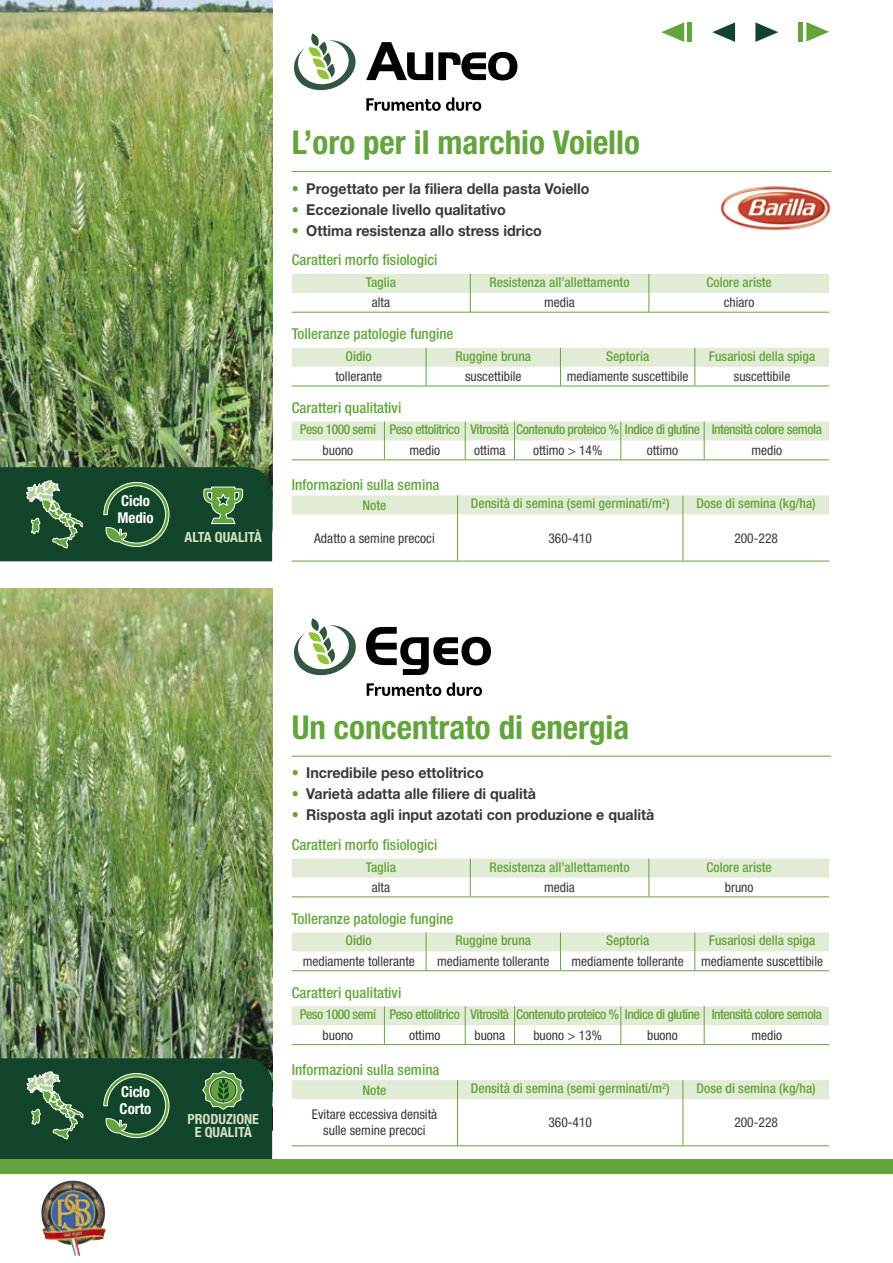
<style>
.page{position:relative;width:893px;height:1263px;background:#fff}
.page>*{position:absolute;margin:0;border:0;box-sizing:border-box;transform-origin:0 0}
.t1{font:700 condensed 33px "Helvetica Neue LT Std";color:#63a53c}
.t2{font:700 15px "Helvetica Neue LT Std";color:#393939;scale:.95 1}
.t3{font:500 condensed 15px "Helvetica Neue LT Std";color:#63a53c}
.t4{font:700 condensed 15px/16.5px "Helvetica Neue LT Std";color:#fff}
.t5{font:700 condensed 14.1px/13.5px "Helvetica Neue LT Std";color:#d3e1c1;text-align:center}
.t6{font:condensed 13.5px/16.2px "Helvetica Neue LT Std";color:#393939;text-align:center}
.t7{font:500 condensed 13.5px "Helvetica Neue LT Std";color:#63a53c}
.t8{font:500 condensed 13.5px "Helvetica Neue LT Std";letter-spacing:-.035em;color:#63a53c}
.s1{color:#63a53c}
</style>
<div class="page">
<hr style="left:292px;top:312px;width:178px;height:1px;background:#63a53c">
<hr style="left:470px;top:312px;width:179px;height:1px;background:#63a53c">
<svg style="left:292px;top:274px;width:537px;height:38px"></svg>
<hr style="left:649px;top:312px;width:180px;height:1px;background:#63a53c">
<hr style="left:292px;top:897px;width:178px;height:1px;background:#63a53c">
<hr style="left:470px;top:897px;width:179px;height:1px;background:#63a53c">
<svg style="left:292px;top:859px;width:537px;height:38px"></svg>
<hr style="left:649px;top:897px;width:180px;height:1px;background:#63a53c">
<hr style="left:292px;top:386px;width:134px;height:1px;background:#63a53c">
<hr style="left:426px;top:386px;width:134px;height:1px;background:#63a53c">
<hr style="left:560px;top:386px;width:135px;height:1px;background:#63a53c">
<svg style="left:292px;top:348px;width:537px;height:38px"></svg>
<hr style="left:695px;top:386px;width:134px;height:1px;background:#63a53c">
<svg style="left:292px;top:932px;width:537px;height:39px"></svg>
<hr style="left:695px;top:970px;width:134px;height:1px;background:#63a53c">
<svg style="left:292px;top:422px;width:537px;height:38px"></svg>
<hr style="left:292px;top:460px;width:92px;height:1px;background:#63a53c">
<hr style="left:384px;top:460px;width:81px;height:1px;background:#63a53c">
<hr style="left:465px;top:460px;width:49px;height:1px;background:#63a53c">
<hr style="left:514px;top:460px;width:107px;height:1px;background:#63a53c">
<hr style="left:621px;top:460px;width:83px;height:1px;background:#63a53c">
<hr style="left:704px;top:460px;width:125px;height:1px;background:#63a53c">
<svg style="left:292px;top:1006px;width:537px;height:38px"></svg>
<hr style="left:292px;top:1044px;width:92px;height:1px;background:#63a53c">
<hr style="left:384px;top:1044px;width:81px;height:1px;background:#63a53c">
<hr style="left:465px;top:1044px;width:49px;height:1px;background:#63a53c">
<hr style="left:514px;top:1044px;width:107px;height:1px;background:#63a53c">
<hr style="left:621px;top:1044px;width:83px;height:1px;background:#63a53c">
<hr style="left:704px;top:1044px;width:125px;height:1px;background:#63a53c">
<svg style="left:292px;top:495px;width:537px;height:66px"></svg>
<hr style="left:292px;top:561px;width:166px;height:1px;background:#63a53c">
<hr style="left:458px;top:561px;width:225px;height:1px;background:#63a53c">
<hr style="left:683px;top:561px;width:146px;height:1px;background:#63a53c">
<svg style="left:292px;top:1080px;width:537px;height:65px"></svg>
<hr style="left:292px;top:1145px;width:166px;height:1px;background:#63a53c">
<hr style="left:458px;top:1145px;width:225px;height:1px;background:#63a53c">
<hr style="left:683px;top:1145px;width:146px;height:1px;background:#63a53c">
<hr style="left:292px;top:171px;width:539px;height:1px;background:#63a53c">
<hr style="left:292px;top:756px;width:539px;height:1px;background:#63a53c">
<svg style="left:294px;top:33px;width:62px;height:58px"></svg>
<svg style="left:366px;top:97px;width:115px;height:14px"></svg>
<svg style="left:366px;top:42px;width:151px;height:38px"></svg>
<img style="left:720px;top:186px;width:111px;height:45px">
<img style="left:0;top:0;width:272px;height:467px">
<img style="left:0;top:589px;width:272px;height:469px">
<svg style="left:294px;top:618px;width:62px;height:58px"></svg>
<svg style="left:367px;top:683px;width:74px;height:13px"></svg>
<svg style="left:447px;top:682px;width:35px;height:14px"></svg>
<svg style="left:366px;top:627px;width:125px;height:48px"></svg>
<svg style="left:0;top:1058px;width:272px;height:101px;background:#235336"></svg>
<svg style="left:0;top:467px;width:272px;height:94px;background:#255438"></svg>
<svg style="left:755px;top:22px;width:23px;height:20px"></svg>
<svg style="left:712px;top:22px;width:23px;height:20px"></svg>
<svg style="left:661px;top:22px;width:23px;height:20px"></svg>
<div style="left:687px;top:22px;width:5px;height:20px;background:#63a53c"></div>
<svg style="left:806px;top:22px;width:23px;height:20px"></svg>
<hr style="left:799px;top:22px;width:4px;height:20px;background:#63a53c">
<div style="left:0;top:1159px;width:893px;height:15px;background:#63a53c"></div>
<img style="left:47px;top:1180px;width:26px;height:14px">
<p class="t4" style="left:117px;top:492px;width:38px">Ciclo<br>Medio</p>
<p class="t5" style="left:185px;top:530px;width:79px">ALTA QUALITÀ</p>
<h1 class="t1" style="left:292px;top:123px;width:350px">L’oro per il marchio Voiello</h1>
<p class="t2" style="left:292px;top:179px;width:315px"><span class="s1">•</span> Progettato per la filiera della pasta Voiello</p>
<p class="t2" style="left:292px;top:200px;width:227px"><span class="s1">•</span> Eccezionale livello qualitativo</p>
<p class="t2" style="left:292px;top:221px;width:265px"><span class="s1">•</span> Ottima resistenza allo stress idrico</p>
<p class="t3" style="left:292px;top:251px;width:147px">Caratteri morfo fisiologici</p>
<p class="t7" style="left:366px;top:274px;width:32px">Taglia</p>
<p class="t7" style="left:490px;top:274px;width:141px">Resistenza all’allettamento</p>
<p class="t7" style="left:706px;top:274px;width:67px">Colore ariste</p>
<p class="t6" style="left:372px;top:294px;width:20px">alta</p>
<p class="t6" style="left:544px;top:294px;width:32px">media</p>
<p class="t6" style="left:724px;top:294px;width:32px">chiaro</p>
<p class="t3" style="left:292px;top:325px;width:163px">Tolleranze patologie fungine</p>
<p class="t7" style="left:346px;top:348px;width:28px">Oidio</p>
<p class="t7" style="left:455px;top:348px;width:77px">Ruggine bruna</p>
<p class="t7" style="left:606px;top:348px;width:45px">Septoria</p>
<p class="t7" style="left:709px;top:348px;width:108px">Fusariosi della spiga</p>
<p class="t6" style="left:335px;top:368px;width:48px">tollerante</p>
<p class="t6" style="left:465px;top:368px;width:58px">suscettibile</p>
<p class="t6" style="left:567px;top:368px;width:123px">mediamente suscettibile</p>
<p class="t6" style="left:734px;top:368px;width:58px">suscettibile</p>
<p class="t3" style="left:292px;top:399px;width:111px">Caratteri qualitativi</p>
<p class="t8" style="left:300px;top:422px;width:524px">Peso 1000 semi Peso ettolitrico Vitrosità Contenuto proteico % Indice di glutine Intensità colore semola</p>
<p class="t6" style="left:323px;top:442px;width:32px">buono</p>
<p class="t6" style="left:409px;top:442px;width:32px">medio</p>
<p class="t6" style="left:474px;top:442px;width:33px">ottima</p>
<p class="t6" style="left:533px;top:442px;width:71px">ottimo &gt; 14%</p>
<p class="t6" style="left:647px;top:442px;width:33px">ottimo</p>
<p class="t6" style="left:751px;top:442px;width:32px">medio</p>
<p class="t3" style="left:292px;top:476px;width:149px">Informazioni sulla semina</p>
<p class="t7" style="left:362px;top:497px;width:26px">Note</p>
<p class="t7" style="left:471px;top:495px;width:200px">Densità di semina (semi germinati/m<sup>2</sup>)</p>
<p class="t7" style="left:697px;top:495px;width:121px">Dose di semina (kg/ha)</p>
<p class="t6" style="left:314px;top:530px;width:122px">Adatto a semine precoci</p>
<p class="t6" style="left:548px;top:530px;width:45px">360-410</p>
<p class="t6" style="left:734px;top:530px;width:45px">200-228</p>
<p class="t4" style="left:120px;top:1083px;width:33px">Ciclo<br>Corto</p>
<p class="t5" style="left:188px;top:1112px;width:73px">PRODUZIONE<br>E QUALITÀ</p>
<h1 class="t1" style="left:292px;top:707px;width:339px">Un concentrato di energia</h1>
<p class="t2" style="left:292px;top:764px;width:204px"><span class="s1">•</span> Incredibile peso ettolitrico</p>
<p class="t2" style="left:292px;top:785px;width:259px"><span class="s1">•</span> Varietà adatta alle filiere di qualità</p>
<p class="t2" style="left:292px;top:806px;width:383px"><span class="s1">•</span> Risposta agli input azotati con produzione e qualità</p>
<p class="t3" style="left:292px;top:836px;width:147px">Caratteri morfo fisiologici</p>
<p class="t7" style="left:366px;top:859px;width:32px">Taglia</p>
<p class="t7" style="left:490px;top:859px;width:141px">Resistenza all’allettamento</p>
<p class="t7" style="left:706px;top:859px;width:67px">Colore ariste</p>
<p class="t6" style="left:372px;top:879px;width:20px">alta</p>
<p class="t6" style="left:544px;top:879px;width:32px">media</p>
<p class="t6" style="left:725px;top:879px;width:30px">bruno</p>
<p class="t3" style="left:292px;top:910px;width:163px">Tolleranze patologie fungine</p>
<p class="t7" style="left:346px;top:932px;width:28px">Oidio</p>
<p class="t7" style="left:455px;top:932px;width:77px">Ruggine bruna</p>
<p class="t7" style="left:606px;top:932px;width:45px">Septoria</p>
<p class="t7" style="left:709px;top:932px;width:108px">Fusariosi della spiga</p>
<p class="t6" style="left:303px;top:953px;width:114px">mediamente tollerante</p>
<p class="t6" style="left:437px;top:953px;width:114px">mediamente tollerante</p>
<p class="t6" style="left:572px;top:953px;width:114px">mediamente tollerante</p>
<p class="t6" style="left:701px;top:953px;width:123px">mediamente suscettibile</p>
<p class="t3" style="left:292px;top:983px;width:111px">Caratteri qualitativi</p>
<p class="t8" style="left:300px;top:1006px;width:524px">Peso 1000 semi Peso ettolitrico Vitrosità Contenuto proteico % Indice di glutine Intensità colore semola</p>
<p class="t6" style="left:323px;top:1027px;width:32px">buono</p>
<p class="t6" style="left:409px;top:1027px;width:33px">ottimo</p>
<p class="t6" style="left:474px;top:1027px;width:32px">buona</p>
<p class="t6" style="left:533px;top:1027px;width:70px">buono &gt; 13%</p>
<p class="t6" style="left:647px;top:1027px;width:32px">buono</p>
<p class="t6" style="left:751px;top:1027px;width:32px">medio</p>
<p class="t3" style="left:292px;top:1060px;width:149px">Informazioni sulla semina</p>
<p class="t7" style="left:362px;top:1082px;width:26px">Note</p>
<p class="t7" style="left:471px;top:1080px;width:200px">Densità di semina (semi germinati/m<sup>2</sup>)</p>
<p class="t7" style="left:697px;top:1080px;width:121px">Dose di semina (kg/ha)</p>
<p class="t6" style="left:312px;top:1106px;width:127px">Evitare eccessiva densità sulle semine precoci</p>
<p class="t6" style="left:548px;top:1114px;width:45px">360-410</p>
<p class="t6" style="left:734px;top:1114px;width:45px">200-228</p>
</div>
